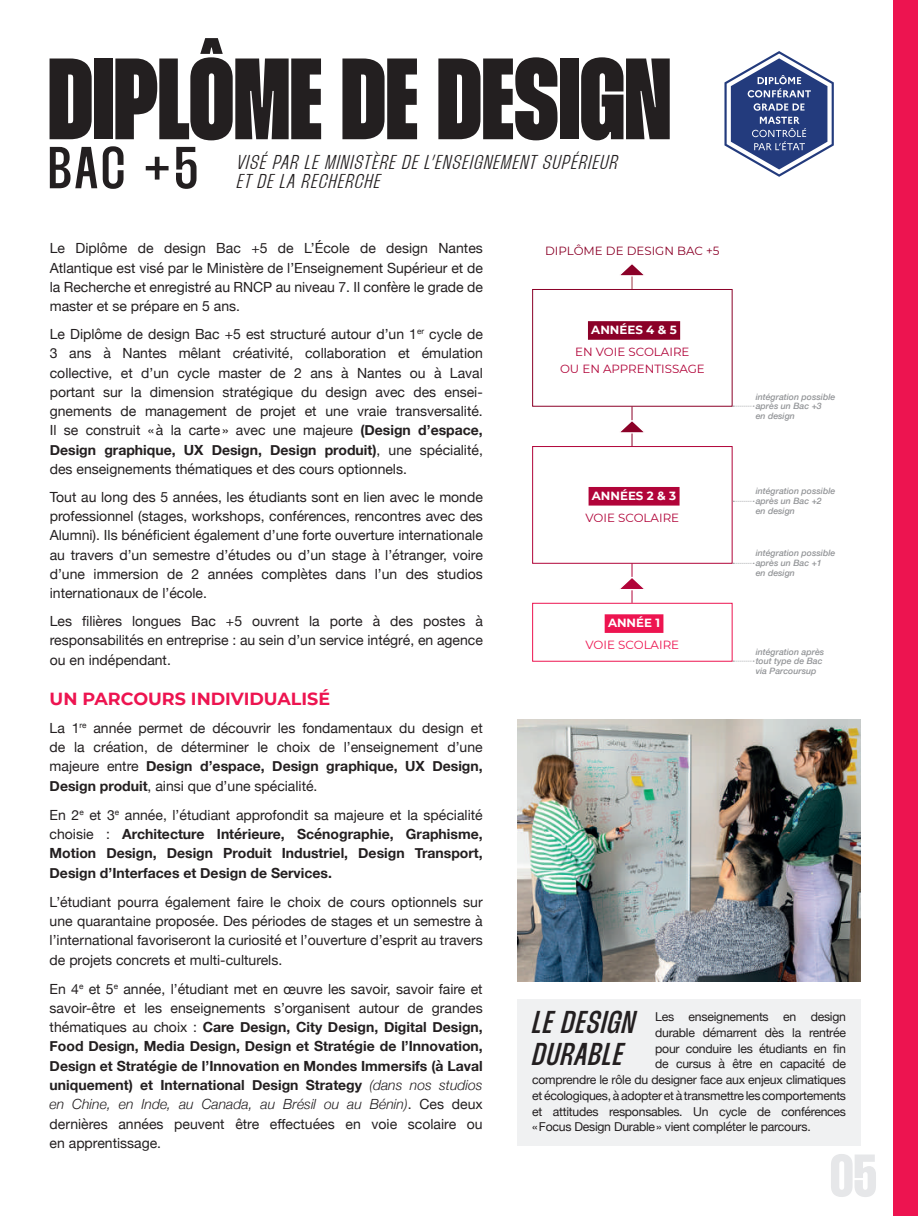
<style>
.page{position:relative;width:918px;height:1216px;background:#fff}
.page>*{position:absolute;margin:0;border:0;box-sizing:border-box;transform-origin:0 0}
.t1{font:115.33px "Thunder Extra Bold LC";color:#231f20}
.t2{font:59.85px "Thunder Bold LC";color:#e6e7e9}
.t3{font:59.15px "Thunder Medium LC";color:#231f20}
.t4{font:31.5px/31.5px "Thunder Medium LC Italic";letter-spacing:.05em;color:#231f20}
.t5{font:19.95px/19.2px "Thunder Light LC Italic";letter-spacing:.07em;color:#231f20}
.t6{font:700 17.5px "Montserrat";color:#ed1450}
.t7{font:14px/19.2px "Helvetica Neue";color:#231f20;text-align:justify}
.t8{font:700 14px/19.2px "Helvetica Neue";color:#231f20;text-align:justify}
.t9{font:12.25px "Helvetica Neue";letter-spacing:-.02em;color:#231f20}
.t10{font:11.9px/17.5px "Montserrat";color:#b10439;text-align:center}
.t11{font:700 11.9px "Montserrat";color:#fff}
.t12{font:11.9px "Montserrat";color:#8b0128}
.t13{font:11.9px "Montserrat";color:#ed1450}
.t14{font:italic 500 8.75px/9.6px "Helvetica Neue";color:#939598}
.s1{font-weight:700}
.s2{font-weight:400}
.s3{font-weight:300;font-style:italic}
</style>
<div class="page">
<div style="left:893px;top:0;width:25px;height:1215px;background:#ed1450"></div>
<svg style="left:724px;top:51px;width:110px;height:126px"></svg>
<img style="left:517px;top:719px;width:344px;height:262px">
<div style="left:517px;top:999px;width:344px;height:147px;background:#f0f1f2"></div>
<div style="left:588px;top:321px;width:92px;height:19px;background:#8b0128"></div>
<div style="left:532px;top:289px;width:200px;height:117px;border:1px solid #8b0128"></div>
<div style="left:588px;top:487px;width:91px;height:18px;background:#b10439"></div>
<div style="left:532px;top:446px;width:200px;height:117px;border:1px solid #b10439"></div>
<div style="left:604px;top:614px;width:59px;height:19px;background:#ed1450"></div>
<div style="left:532px;top:603px;width:200px;height:58px;border:1px solid #ed1450"></div>
<hr style="left:631px;top:406px;width:1px;height:40px;background:#8b0128">
<hr style="left:631px;top:563px;width:1px;height:40px;background:#b10439">
<svg style="left:620px;top:419px;width:24px;height:15px"></svg>
<svg style="left:620px;top:264px;width:24px;height:25px"></svg>
<svg style="left:620px;top:575px;width:24px;height:16px"></svg>
<svg style="left:733px;top:405px;width:21px;height:1px"></svg>
<svg style="left:733px;top:660px;width:21px;height:1px"></svg>
<svg style="left:733px;top:563px;width:21px;height:1px"></svg>
<svg style="left:733px;top:501px;width:21px;height:1px"></svg>
<h1 class="t1" style="left:48px;top:47px;width:624px">DIPLÔME DE DESIGN</h1>
<h3 class="t3" style="left:48px;top:141px;width:151px">BAC +5</h3>
<h3 class="t5" style="left:236px;top:154px;width:382px">VISÉ PAR LE MINISTÈRE DE L’ENSEIGNEMENT SUPÉRIEUR<br>ET DE LA RECHERCHE</h3>
<p class="t7" style="left:50px;top:239px;width:435px">Le Diplôme de design Bac +5 de L’École de design Nantes Atlantique est visé par le Ministère de l’Enseignement Supérieur et de la Recherche et enregistré au RNCP au niveau 7. Il confère le grade de master et se prépare en 5 ans.</p>
<p class="t7" style="left:50px;top:325px;width:435px">Le Diplôme de design Bac +5 est structuré autour d’un 1<sup>er</sup> cycle de 3 ans à Nantes mêlant créativité, collaboration et émulation collective, et d’un cycle master de 2 ans à Nantes ou à Laval portant sur la dimension stratégique du design avec des ensei&shy;gnements de management de projet et une vraie transversalité.<br>Il se construit « à la carte » avec une majeure <span class="s1">(Design d’espace, Design graphique, UX Design, Design produit)</span>, une spécialité, des enseignements thématiques et des cours optionnels.</p>
<p class="t7" style="left:50px;top:488px;width:435px">Tout au long des 5 années, les étudiants sont en lien avec le monde professionnel (stages, workshops, conférences, rencontres avec des Alumni). Ils bénéficient également d’une forte ouverture internationale au travers d’un semestre d’études ou d’un stage à l’étranger, voire d’une immersion de 2 années complètes dans l’un des studios internationaux de l’école.</p>
<p class="t7" style="left:50px;top:612px;width:435px">Les filières longues Bac +5 ouvrent la porte à des postes à responsabilités en entreprise : au sein d’un service intégré, en agence ou en indépendant.</p>
<p class="t6" style="left:50px;top:686px;width:282px">UN PARCOURS INDIVIDUALISÉ</p>
<p class="t7" style="left:50px;top:719px;width:435px">La 1<sup>re</sup> année permet de découvrir les fondamentaux du design et de la création, de déterminer le choix de l’enseignement d’une majeure entre <span class="s1">Design d’espace, Design graphique, UX Design, Design produit</span>, ainsi que d’une spécialité.</p>
<p class="t8" style="left:50px;top:805px;width:434px"><span class="s2">En 2</span><sup>e</sup> <span class="s2">et 3</span><sup>e</sup> <span class="s2">année, l’étudiant approfondit sa majeure et la spécialité choisie :</span> Architecture Intérieure, Scénographie, Graphisme, Motion Design, Design Produit Industriel, Design Transport, Design d’Interfaces et Design de Services.</p>
<p class="t7" style="left:50px;top:892px;width:435px">L’étudiant pourra également faire le choix de cours optionnels sur une quarantaine proposée. Des périodes de stages et un semestre à l’international favoriseront la curiosité et l’ouverture d’esprit au travers de projets concrets et multi-culturels.</p>
<p class="t7" style="left:50px;top:979px;width:435px">En 4<sup>e</sup> et 5<sup>e</sup> année, l’étudiant met en œuvre les savoir, savoir faire et savoir-être et les enseignements s’organisent autour de grandes thématiques au choix : <span class="s1">Care Design, City Design, Digital Design, Food Design, Media Design, Design et Stratégie de l’Innovation, Design et Stratégie de l’Innovation en Mondes Immersifs (à Laval uniquement) et International Design Strategy</span> <span class="s3">(dans nos studios en Chine, en Inde, au Canada, au Brésil ou au Bénin)</span>. Ces deux dernières années peuvent être effectuées en voie scolaire ou en apprentissage.</p>
<p class="t12" style="left:545px;top:243px;width:176px">DIPLÔME DE DESIGN BAC +5</p>
<p class="t11" style="left:591px;top:321px;width:87px">ANNÉES 4 &amp; 5</p>
<p class="t10" style="left:560px;top:342px;width:146px">EN VOIE SCOLAIRE<br>OU EN APPRENTISSAGE</p>
<p class="t11" style="left:592px;top:487px;width:86px">ANNÉES 2 &amp; 3</p>
<p class="t10" style="left:585px;top:508px;width:95px">VOIE SCOLAIRE</p>
<p class="t11" style="left:608px;top:614px;width:54px">ANNÉE 1</p>
<p class="t13" style="left:585px;top:636px;width:95px">VOIE SCOLAIRE</p>
<p class="t14" style="left:756px;top:391px;width:81px">intégration possible après un Bac +3<br>en design</p>
<p class="t14" style="left:756px;top:486px;width:81px">intégration possible après un Bac +2<br>en design</p>
<p class="t14" style="left:756px;top:548px;width:81px">intégration possible après un Bac +1<br>en design</p>
<p class="t14" style="left:756px;top:646px;width:70px">intégration après tout type de Bac via Parcoursup</p>
<h3 class="t4" style="left:531px;top:1007px;width:104px">LE DESIGN<br>DURABLE</h3>
<p class="t9" style="left:655px;top:1007px;width:192px">Les enseignements en design</p>
<p class="t9" style="left:655px;top:1023px;width:192px">durable démarrent dès la rentrée</p>
<p class="t9" style="left:655px;top:1039px;width:192px">pour conduire les étudiants en fin</p>
<p class="t9" style="left:655px;top:1055px;width:192px">de cursus à être en capacité de</p>
<p class="t9" style="left:532px;top:1070px;width:315px">comprendre le rôle du designer face aux enjeux climatiques</p>
<p class="t9" style="left:532px;top:1086px;width:315px">et écologiques, à adopter et à transmettre les comportements</p>
<p class="t9" style="left:532px;top:1102px;width:315px">et attitudes responsables. Un cycle de conférences</p>
<p class="t9" style="left:532px;top:1118px;width:280px">« Focus Design Durable » vient compléter le parcours.</p>
<h2 class="t2" style="left:830px;top:1142px;width:48px">05</h2>
</div>
